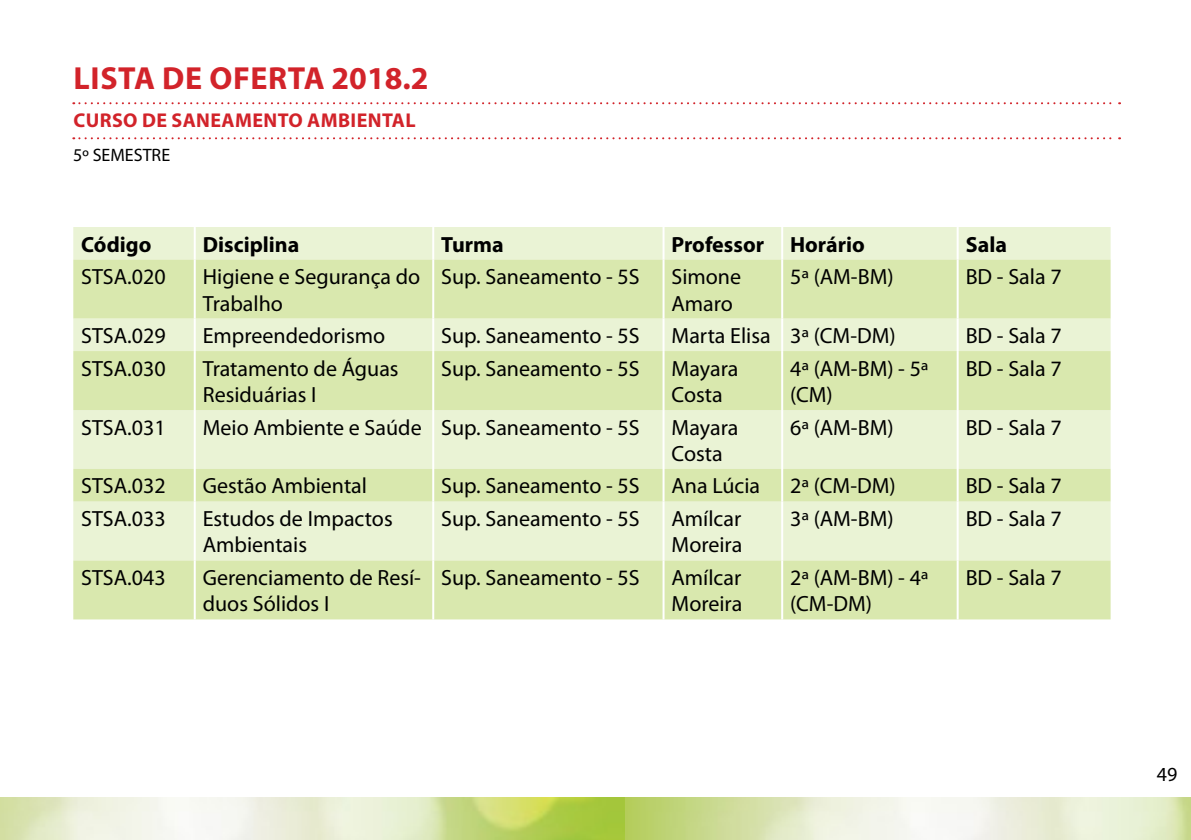
<style>
.page{position:relative;width:1191px;height:840px;background:#fff}
.page>*{position:absolute;margin:0;border:0;box-sizing:border-box;transform-origin:0 0}
.t1{font:700 32px "Myriad Pro";letter-spacing:.02em;color:#d2232a}
.t2{font:22px/26.4px "Myriad Pro";color:#000}
.t3{font:700 22px "Myriad Pro";color:#000}
.t4{font:700 20px "Myriad Pro";letter-spacing:.02em;color:#d2232a}
.t5{font:20px "Myriad Pro";color:#000}
.t6{font:18px "Myriad Pro";color:#000}
</style>
<div class="page">
<img style="left:0;top:797px;width:1191px;height:42px">
<svg style="left:73px;top:102px;width:1047px;height:2px"></svg>
<svg style="left:73px;top:137px;width:1047px;height:2px"></svg>
<div style="left:73px;top:227px;width:1037px;height:32px;background:#eaf3d5"></div>
<svg style="left:73px;top:259px;width:1037px;height:360px;background:#e0ecbe"></svg>
<hr style="left:194px;top:227px;width:2px;height:32px;background:#fff">
<hr style="left:432px;top:227px;width:2px;height:32px;background:#fff">
<hr style="left:662px;top:227px;width:2px;height:32px;background:#fff">
<hr style="left:781px;top:227px;width:2px;height:32px;background:#fff">
<hr style="left:956px;top:227px;width:2px;height:32px;background:#fff">
<hr style="left:194px;top:259px;width:2px;height:59px;background:#fff">
<hr style="left:432px;top:259px;width:2px;height:59px;background:#fff">
<hr style="left:662px;top:259px;width:2px;height:59px;background:#fff">
<hr style="left:781px;top:259px;width:2px;height:59px;background:#fff">
<hr style="left:956px;top:259px;width:2px;height:59px;background:#fff">
<hr style="left:194px;top:318px;width:2px;height:33px;background:#fff">
<hr style="left:432px;top:318px;width:2px;height:33px;background:#fff">
<hr style="left:662px;top:318px;width:2px;height:33px;background:#fff">
<hr style="left:781px;top:318px;width:2px;height:33px;background:#fff">
<hr style="left:956px;top:318px;width:2px;height:33px;background:#fff">
<hr style="left:194px;top:351px;width:2px;height:59px;background:#fff">
<hr style="left:432px;top:351px;width:2px;height:59px;background:#fff">
<hr style="left:662px;top:351px;width:2px;height:59px;background:#fff">
<hr style="left:781px;top:351px;width:2px;height:59px;background:#fff">
<hr style="left:956px;top:351px;width:2px;height:59px;background:#fff">
<hr style="left:194px;top:410px;width:2px;height:58px;background:#fff">
<hr style="left:432px;top:410px;width:2px;height:58px;background:#fff">
<hr style="left:662px;top:410px;width:2px;height:58px;background:#fff">
<hr style="left:781px;top:410px;width:2px;height:58px;background:#fff">
<hr style="left:956px;top:410px;width:2px;height:58px;background:#fff">
<hr style="left:194px;top:468px;width:2px;height:33px;background:#fff">
<hr style="left:432px;top:468px;width:2px;height:33px;background:#fff">
<hr style="left:662px;top:468px;width:2px;height:33px;background:#fff">
<hr style="left:781px;top:468px;width:2px;height:33px;background:#fff">
<hr style="left:956px;top:468px;width:2px;height:33px;background:#fff">
<hr style="left:194px;top:501px;width:2px;height:59px;background:#fff">
<hr style="left:432px;top:501px;width:2px;height:59px;background:#fff">
<hr style="left:662px;top:501px;width:2px;height:59px;background:#fff">
<hr style="left:781px;top:501px;width:2px;height:59px;background:#fff">
<hr style="left:956px;top:501px;width:2px;height:59px;background:#fff">
<hr style="left:194px;top:560px;width:2px;height:59px;background:#fff">
<hr style="left:432px;top:560px;width:2px;height:59px;background:#fff">
<hr style="left:662px;top:560px;width:2px;height:59px;background:#fff">
<hr style="left:781px;top:560px;width:2px;height:59px;background:#fff">
<hr style="left:956px;top:560px;width:2px;height:59px;background:#fff">
<h1 class="t1" style="left:74px;top:57px;width:356px">LISTA DE OFERTA 2018.2</h1>
<p class="t4" style="left:73px;top:107px;width:344px">CURSO DE SANEAMENTO AMBIENTAL</p>
<p class="t6" style="left:73px;top:144px;width:98px">5º SEMESTRE</p>
<p class="t3" style="left:81px;top:230px;width:72px">Código</p>
<p class="t3" style="left:203px;top:230px;width:98px">Disciplina</p>
<p class="t3" style="left:441px;top:230px;width:64px">Turma</p>
<p class="t3" style="left:671px;top:230px;width:195px">Professor Horário</p>
<p class="t3" style="left:965px;top:230px;width:43px">Sala</p>
<p class="t2" style="left:81px;top:263px;width:86px">STSA.020</p>
<p class="t2" style="left:203px;top:263px;width:219px">Higiene e Segurança do<br>Trabalho</p>
<p class="t2" style="left:441px;top:263px;width:200px">Sup. Saneamento - 5S</p>
<p class="t2" style="left:671px;top:263px;width:71px">Simone<br>Amaro</p>
<p class="t2" style="left:790px;top:263px;width:105px">5ª (AM-BM)</p>
<p class="t2" style="left:965px;top:263px;width:97px">BD - Sala 7</p>
<p class="t2" style="left:81px;top:322px;width:86px">STSA.029</p>
<p class="t2" style="left:203px;top:322px;width:184px">Empreendedorismo</p>
<p class="t2" style="left:441px;top:322px;width:200px">Sup. Saneamento - 5S</p>
<p class="t2" style="left:671px;top:322px;width:226px">Marta Elisa 3ª (CM-DM)</p>
<p class="t2" style="left:965px;top:322px;width:97px">BD - Sala 7</p>
<p class="t2" style="left:81px;top:354px;width:86px">STSA.030</p>
<p class="t2" style="left:203px;top:354px;width:197px">Tratamento de Águas<br>Residuárias I</p>
<p class="t2" style="left:441px;top:354px;width:200px">Sup. Saneamento - 5S</p>
<p class="t2" style="left:671px;top:354px;width:68px">Mayara<br>Costa</p>
<p class="t2" style="left:790px;top:354px;width:140px">4ª (AM-BM) - 5ª (CM)</p>
<p class="t2" style="left:965px;top:354px;width:97px">BD - Sala 7</p>
<p class="t2" style="left:81px;top:413px;width:86px">STSA.031</p>
<p class="t2" style="left:203px;top:413px;width:438px">Meio Ambiente e Saúde Sup. Saneamento - 5S</p>
<p class="t2" style="left:671px;top:413px;width:68px">Mayara<br>Costa</p>
<p class="t2" style="left:790px;top:413px;width:105px">6ª (AM-BM)</p>
<p class="t2" style="left:965px;top:413px;width:97px">BD - Sala 7</p>
<p class="t2" style="left:81px;top:472px;width:86px">STSA.032</p>
<p class="t2" style="left:203px;top:472px;width:166px">Gestão Ambiental</p>
<p class="t2" style="left:441px;top:472px;width:200px">Sup. Saneamento - 5S</p>
<p class="t2" style="left:671px;top:472px;width:90px">Ana Lúcia</p>
<p class="t2" style="left:790px;top:472px;width:107px">2ª (CM-DM)</p>
<p class="t2" style="left:965px;top:472px;width:97px">BD - Sala 7</p>
<p class="t2" style="left:81px;top:505px;width:86px">STSA.033</p>
<p class="t2" style="left:203px;top:505px;width:191px">Estudos de Impactos<br>Ambientais</p>
<p class="t2" style="left:441px;top:505px;width:200px">Sup. Saneamento - 5S</p>
<p class="t2" style="left:671px;top:505px;width:72px">Amílcar<br>Moreira</p>
<p class="t2" style="left:790px;top:505px;width:105px">3ª (AM-BM)</p>
<p class="t2" style="left:965px;top:505px;width:97px">BD - Sala 7</p>
<p class="t2" style="left:81px;top:563px;width:86px">STSA.043</p>
<p class="t2" style="left:203px;top:563px;width:220px">Gerenciamento de Resí&shy;duos Sólidos I</p>
<p class="t2" style="left:441px;top:563px;width:200px">Sup. Saneamento - 5S</p>
<p class="t2" style="left:671px;top:563px;width:72px">Amílcar<br>Moreira</p>
<p class="t2" style="left:790px;top:563px;width:140px">2ª (AM-BM) - 4ª (CM-DM)</p>
<p class="t2" style="left:965px;top:563px;width:97px">BD - Sala 7</p>
<p class="t5" style="left:1157px;top:761px;width:22px">49</p>
</div>
